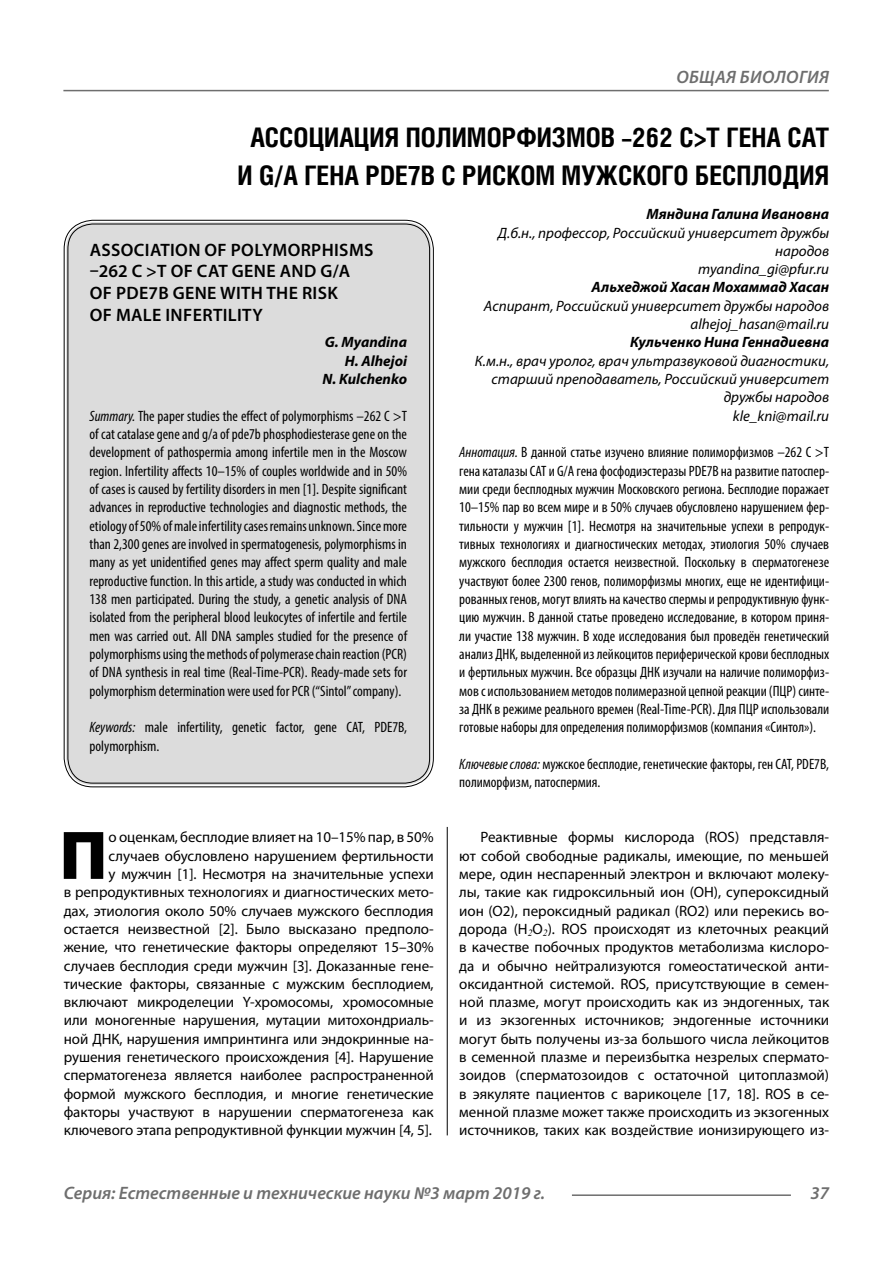
<style>
.page{position:relative;width:893px;height:1263px;background:#fff}
.page>*{position:absolute;margin:0;border:0;box-sizing:border-box;transform-origin:0 0}
.Bukvica{font:900 69.3px "Myriad Pro";color:#000}
.Header{font:700 27px/37.5px "Helios Cond";color:#000;text-align:center}
.Header-eng{font:600 18px/21.6px "Myriad Pro";letter-spacing:.02em;color:#000}
.t1{font:italic 600 18px "Myriad Pro";color:#6e6e6e}
.t2{font:italic 600 18px "Myriad Pro";letter-spacing:.02em;color:#6e6e6e}
.Annotation-rus{font:condensed 15px/18.3px "Myriad Pro";color:#000;text-align:justify}
.Annotation-eng{font:condensed 15px/18.3px "Myriad Pro";color:#000;text-align:justify}
.Normal{font:15px/18.3px "Myriad Pro";color:#000;text-align:justify}
.Bukvica-2{font:15px/18.3px "Myriad Pro";letter-spacing:-.005em;color:#000;text-align:right}
.Author-doc{font:italic 15px/18.3px "Myriad Pro";color:#000;text-align:right}
.Author{font:italic 700 15px "Myriad Pro";color:#000}
.Author-email{font:italic 15px "Myriad Pro";color:#000}
.Author-eng{font:italic 700 15px "Myriad Pro";color:#000}
.s1{font-style:italic}
</style>
<div class="page">
<hr style="left:447px;top:128px;width:1px;height:1007px;background:#000">
<div style="left:43px;top:0;width:786px;height:827px;background:#fff"></div>
<div style="left:66px;top:222px;width:365px;height:563px;background:#dcdcdc;border-radius:27px"></div>
<hr style="left:572px;top:1194px;width:219px;height:2px;background:#6e6e6e">
<hr style="left:63px;top:90px;width:766px;height:1px;background:#6e6e6e">
<p class="t2" style="left:676px;top:66px;width:154px">ОБЩАЯ БИОЛОГИЯ</p>
<p class="Header" style="left:238px;top:118px;width:593px">АССОЦИАЦИЯ ПОЛИМОРФИЗМОВ –262 C&gt;T ГЕНА CAT<br>И G/A ГЕНА PDE7B C РИСКОМ МУЖСКОГО БЕСПЛОДИЯ</p>
<p class="Author" style="left:647px;top:204px;width:184px">Мяндина Галина Ивановна</p>
<p class="Author-doc" style="left:498px;top:223px;width:333px">Д.б.н., профессор, Российский университет дружбы народов</p>
<p class="Author-email" style="left:698px;top:260px;width:133px">myandina_gi@pfur.ru</p>
<p class="Author" style="left:592px;top:278px;width:239px">Альхеджой Хасан Мохаммад Хасан</p>
<p class="Author-doc" style="left:484px;top:296px;width:347px">Аспирант, Российский университет дружбы народов</p>
<p class="Author-email" style="left:691px;top:315px;width:140px">alhejoj_hasan@mail.ru</p>
<p class="Author" style="left:630px;top:333px;width:201px">Кульченко Нина Геннадиевна</p>
<p class="Author-doc" style="left:475px;top:351px;width:356px">К.м.н., врач уролог, врач ультразвуковой диагностики, старший преподаватель, Российский университет дружбы народов</p>
<p class="Author-email" style="left:733px;top:406px;width:98px">kle_kni@mail.ru</p>
<p class="Annotation-rus" style="left:459px;top:443px;width:371px"><span class="s1">Аннотация.</span> В данной статье изучено влияние полиморфизмов –262 С &gt;Т гена каталазы CAT и G/A гена фосфодиэстеразы PDE7B на развитие патоспер&shy;мии среди бесплодных мужчин Московского региона. Бесплодие поражает 10–15% пар во всем мире и в 50% случаев обусловлено нарушением фер&shy;тильности у мужчин [1]. Несмотря на значительные успехи в репродук&shy;тивных технологиях и диагностических методах, этиология 50% случаев мужского бесплодия остается неизвестной. Поскольку в сперматогенезе участвуют более 2300 генов, полиморфизмы многих, еще не идентифици&shy;рованных генов, могут влиять на качество спермы и репродуктивную функ&shy;цию мужчин. В данной статье проведено исследование, в котором приня&shy;ли участие 138 мужчин. В ходе исследования был проведён генетический анализ ДНК, выделенной из лейкоцитов периферической крови бесплодных и фертильных мужчин. Все образцы ДНК изучали на наличие полиморфиз&shy;мов с использованием методов полимеразной цепной реакции (ПЦР) синте&shy;за ДНК в режиме реального времен (Real-Time-PCR). Для ПЦР использовали готовые наборы для определения полиморфизмов (компания «Синтол»).</p>
<p class="Annotation-rus" style="left:459px;top:755px;width:371px"><span class="s1">Ключевые слова:</span> мужское бесплодие, генетические факторы, ген CAT, PDE7В, полиморфизм, патоспермия.</p>
<p class="Header-eng" style="left:90px;top:239px;width:285px">ASSOCIATION OF POLYMORPHISMS –262 C &gt;T OF CAT GENE AND G/A<br>OF PDE7B GENE WITH THE RISK<br>OF MALE INFERTILITY</p>
<p class="Author-eng" style="left:325px;top:333px;width:84px">G. Myandina</p>
<p class="Author-eng" style="left:345px;top:351px;width:64px">H. Alhejoi</p>
<p class="Author-eng" style="left:323px;top:369px;width:86px">N. Kulchenko</p>
<p class="Annotation-eng" style="left:90px;top:406px;width:319px"><span class="s1">Summary.</span> The paper studies the effect of polymorphisms –262 C &gt;T of cat catalase gene and g/a of pde7b phosphodiesterase gene on the development of pathospermia among infertile men in the Moscow region. Infertility affects 10–15% of couples worldwide and in 50% of cases is caused by fertility disorders in men [1]. Despite significant advances in reproductive technologies and diagnostic methods, the etiology of 50% of male infertility cases remains unknown. Since more than 2,300 genes are involved in spermatogenesis, polymorphisms in many as yet unidentified genes may affect sperm quality and male reproductive function. In this article, a study was conducted in which 138 men participated. During the study, a genetic analysis of DNA isolated from the peripheral blood leukocytes of infertile and fertile men was carried out. All DNA samples studied for the presence of polymorphisms using the methods of polymerase chain reaction (PCR) of DNA synthesis in real time (Real-Time-PCR). Ready-made sets for polymorphism determination were used for PCR (“Sintol” company).</p>
<p class="Annotation-eng" style="left:90px;top:718px;width:319px"><span class="s1">Keywords:</span> male infertility, genetic factor, gene CAT, PDE7B, polymorphism.</p>
<p class="Bukvica-2" style="left:64px;top:828px;width:371px">о оценкам, бесплодие влияет на 10–15% пар, в 50% случаев обусловлено нарушением фертильности<br>у мужчин [1]. Несмотря на значительные успехи<br>в репродуктивных технологиях и диагностических мето&shy;дах, этиология около 50% случаев мужского бесплодия остается неизвестной [2]. Было высказано предполо&shy;жение, что генетические факторы определяют 15–30% случаев бесплодия среди мужчин [3]. Доказанные гене&shy;тические факторы, связанные с мужским бесплодием, включают микроделеции Y-хромосомы, хромосомные или моногенные нарушения, мутации митохондриаль&shy;ной ДНК, нарушения импринтинга или эндокринные на&shy;рушения генетического происхождения [4]. Нарушение сперматогенеза является наиболее распространенной формой мужского бесплодия, и многие генетические факторы участвуют в нарушении сперматогенеза как ключевого этапа репродуктивной функции мужчин [4, 5].</p>
<p class="Normal" style="left:459px;top:828px;width:371px;text-indent:21px">Реактивные формы кислорода (ROS) представля&shy;ют собой свободные радикалы, имеющие, по меньшей мере, один неспаренный электрон и включают молеку&shy;лы, такие как гидроксильный ион (OH), супероксидный ион (O2), пероксидный радикал (RO2) или перекись во&shy;дорода (H<sub>2</sub>O<sub>2</sub>). ROS происходят из клеточных реакций в качестве побочных продуктов метаболизма кислоро&shy;да и обычно нейтрализуются гомеостатической анти&shy;оксидантной системой. ROS, присутствующие в семен&shy;ной плазме, могут происходить как из эндогенных, так и из экзогенных источников; эндогенные источники могут быть получены из-за большого числа лейкоцитов в семенной плазме и переизбытка незрелых спермато&shy;зоидов (сперматозоидов с остаточной цитоплазмой) в эякуляте пациентов с варикоцеле [17, 18]. ROS в се&shy;менной плазме может также происходить из экзогенных источников, таких как воздействие ионизирующего из-</p>
<p class="Bukvica" style="left:59px;top:809px;width:50px">П</p>
<p class="t1" style="left:64px;top:1182px;width:483px">Серия: Естественные и технические науки №3 март 2019 г.</p>
<p class="t1" style="left:810px;top:1182px;width:20px">37</p>
</div>
